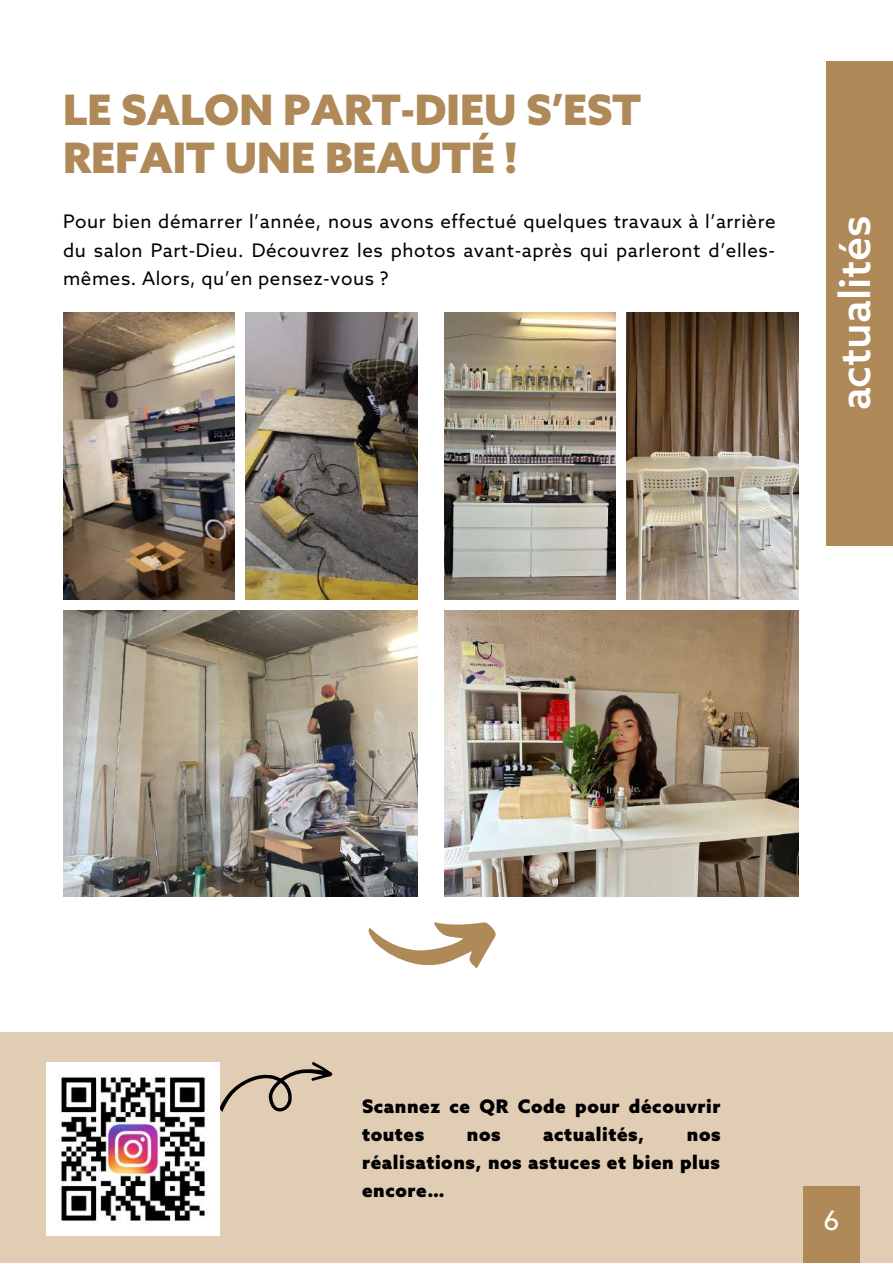
<style>
.page{position:relative;width:893px;height:1264px;background:#fff}
.page>*{position:absolute;margin:0;border:0;box-sizing:border-box;transform-origin:0 0}
.t1{font:500 42.75px "Azo Sans";color:#fff}
.t2{font:900 42px/48.3px "Azo Sans";color:#b08959}
.t3{font:26.85px "Azo Sans";color:#fff}
.t4{font:18.75px/28px "Azo Sans";letter-spacing:.03em;color:#000;text-align:justify}
.t5{font:900 18.75px/28px "Azo Sans";letter-spacing:.03em;color:#000}
</style>
<div class="page">
<img style="left:63px;top:313px;width:171px;height:286px">
<img style="left:245px;top:313px;width:172px;height:286px">
<img style="left:63px;top:610px;width:354px;height:286px">
<div style="left:825px;top:61px;width:67px;height:484px;background:#b08959"></div>
<div style="left:0;top:1032px;width:892px;height:230px;background:#e1cdb3"></div>
<div style="left:803px;top:1186px;width:56px;height:76px;background:#b08959"></div>
<img style="left:47px;top:1062px;width:173px;height:173px">
<svg style="left:220px;top:1062px;width:112px;height:50px"></svg>
<img style="left:444px;top:313px;width:171px;height:286px">
<img style="left:444px;top:610px;width:354px;height:286px">
<img style="left:626px;top:313px;width:172px;height:286px">
<svg style="left:368px;top:922px;width:128px;height:46px"></svg>
<h2 class="t2" style="left:63px;top:89px;width:579px">LE SALON PART-DIEU S’EST<br>REFAIT UNE BEAUTÉ !</h2>
<p class="t4" style="left:63px;top:209px;width:714px">Pour bien démarrer l’année, nous avons effectué quelques travaux à l’arrière du salon Part-Dieu. Découvrez les photos avant-après qui parleront d’elles&shy;mêmes. Alors, qu’en pensez-vous ?</p>
<h1 class="t1" style="left:832px;top:410px;width:197px;rotate:-90deg">actualités</h1>
<p class="t5" style="left:362px;top:1093px;width:360px">Scannez ce QR Code pour découvrir toutes</p>
<p class="t5" style="left:467px;top:1122px;width:35px">nos</p>
<p class="t5" style="left:543px;top:1122px;width:103px">actualités,</p>
<p class="t5" style="left:362px;top:1122px;width:360px;text-align:justify;text-indent:325px">nos réalisations, nos astuces et bien plus encore…</p>
<h3 class="t3" style="left:823px;top:1206px;width:18px">6</h3>
</div>
